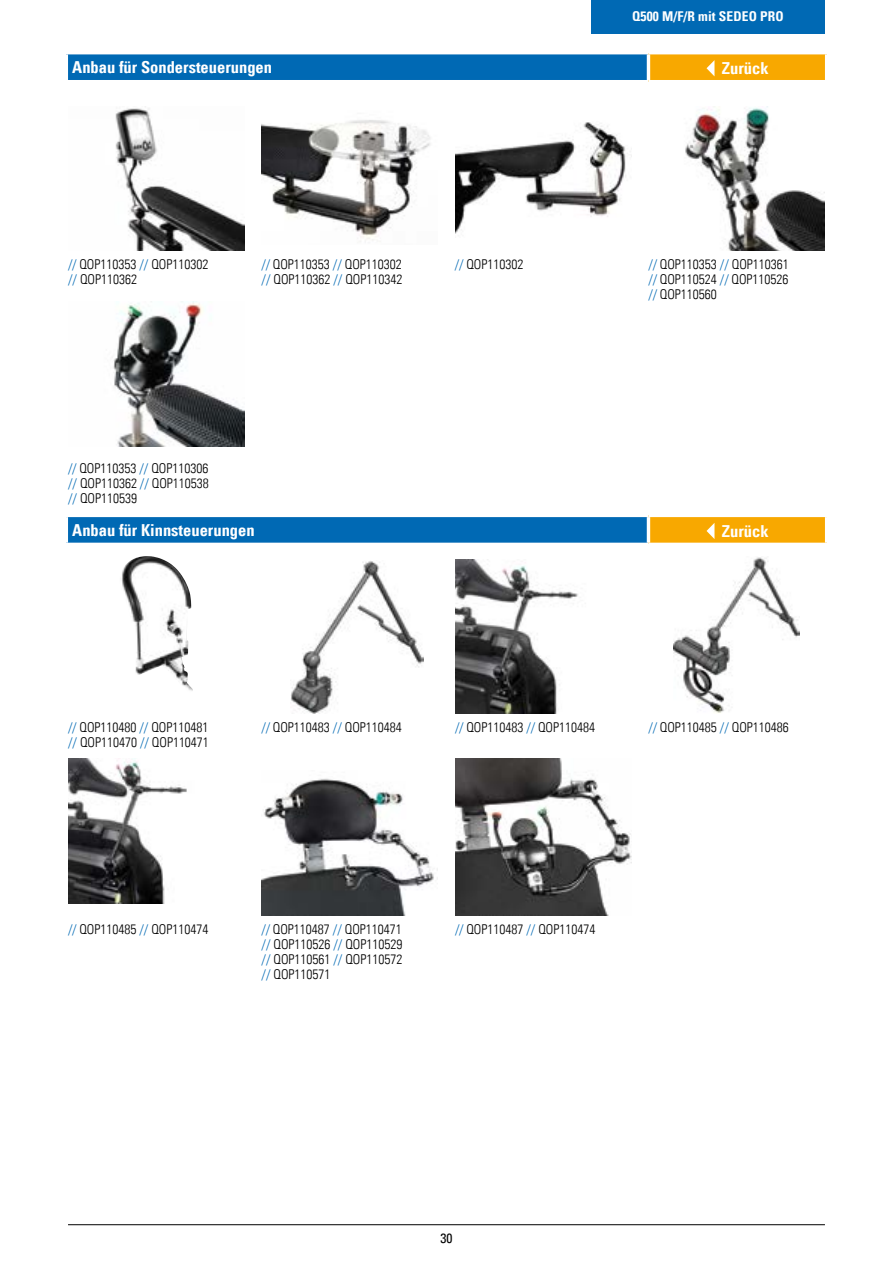
<style>
.page{position:relative;width:893px;height:1263px;background:#fff}
.page>*{position:absolute;margin:0;border:0;box-sizing:border-box;transform-origin:0 0}
.t1{font:16.5px "Univers Com 67 Bold Cond";color:#fff}
.t2{font:13.5px/15px "Univers Com 47 Light Cond";color:#000;text-align:justify}
.t3{font:13.5px "Univers Com 67 Bold Cond";letter-spacing:.01em;color:#fff}
.t4{font:condensed 13.5px "Univers Com 57";color:#000}
.s1{color:#0069b4}
</style>
<div class="page">
<img style="left:455px;top:560px;width:123px;height:153px">
<img style="left:68px;top:758px;width:119px;height:145px">
<img style="left:121px;top:556px;width:72px;height:135px">
<img style="left:291px;top:561px;width:132px;height:152px">
<img style="left:674px;top:557px;width:126px;height:156px">
<img style="left:261px;top:778px;width:177px;height:137px">
<img style="left:455px;top:759px;width:176px;height:156px">
<div style="left:66px;top:515px;width:582px;height:29px;background:#0069b4"></div>
<div style="left:648px;top:515px;width:179px;height:29px;background:#f8a800"></div>
<hr style="left:648px;top:514px;width:180px;height:3px;background:#fff">
<hr style="left:825px;top:517px;width:3px;height:26px;background:#fff">
<hr style="left:648px;top:543px;width:180px;height:3px;background:#fff">
<hr style="left:65px;top:514px;width:583px;height:3px;background:#fff">
<hr style="left:65px;top:517px;width:3px;height:26px;background:#fff">
<hr style="left:647px;top:517px;width:3px;height:26px;background:#fff">
<hr style="left:65px;top:543px;width:583px;height:3px;background:#fff">
<svg style="left:706px;top:523px;width:8px;height:16px"></svg>
<img style="left:115px;top:106px;width:129px;height:145px">
<img style="left:261px;top:120px;width:169px;height:122px">
<img style="left:685px;top:108px;width:139px;height:143px">
<img style="left:113px;top:301px;width:131px;height:145px">
<img style="left:455px;top:122px;width:171px;height:112px">
<div style="left:66px;top:53px;width:582px;height:29px;background:#0069b4"></div>
<div style="left:648px;top:53px;width:179px;height:29px;background:#f8a800"></div>
<hr style="left:648px;top:51px;width:180px;height:3px;background:#fff">
<hr style="left:825px;top:54px;width:3px;height:26px;background:#fff">
<hr style="left:648px;top:80px;width:180px;height:3px;background:#fff">
<hr style="left:65px;top:51px;width:583px;height:3px;background:#fff">
<hr style="left:65px;top:54px;width:3px;height:26px;background:#fff">
<hr style="left:647px;top:54px;width:3px;height:26px;background:#fff">
<hr style="left:65px;top:80px;width:583px;height:3px;background:#fff">
<svg style="left:706px;top:60px;width:8px;height:16px"></svg>
<div style="left:591px;top:0;width:234px;height:34px;background:#0069b4"></div>
<hr style="left:68px;top:1224px;width:757px;height:1px;background:#000">
<p class="t3" style="left:632px;top:8px;width:153px">Q500 M/F/R mit SEDEO PRO</p>
<p class="t1" style="left:72px;top:57px;width:201px">Anbau für Sondersteuerungen</p>
<p class="t1" style="left:722px;top:58px;width:48px">Zurück</p>
<p class="t2" style="left:68px;top:257px;width:142px"><span class="s1">//</span> QOP110353 <span class="s1">//</span> QOP110302 <span class="s1">//</span> QOP110362</p>
<p class="t2" style="left:648px;top:257px;width:142px"><span class="s1">//</span> QOP110353 <span class="s1">//</span> QOP110361 <span class="s1">//</span> QOP110524 <span class="s1">//</span> QOP110526 <span class="s1">//</span> QOP110560</p>
<p class="t2" style="left:261px;top:257px;width:142px"><span class="s1">//</span> QOP110353 <span class="s1">//</span> QOP110302 <span class="s1">//</span> QOP110362 <span class="s1">//</span> QOP110342</p>
<p class="t2" style="left:455px;top:257px;width:70px"><span class="s1">//</span> QOP110302</p>
<p class="t2" style="left:68px;top:461px;width:142px"><span class="s1">//</span> QOP110353 <span class="s1">//</span> QOP110306 <span class="s1">//</span> QOP110362 <span class="s1">//</span> QOP110538 <span class="s1">//</span> QOP110539</p>
<p class="t1" style="left:72px;top:520px;width:184px">Anbau für Kinnsteuerungen</p>
<p class="t1" style="left:722px;top:521px;width:48px">Zurück</p>
<p class="t2" style="left:68px;top:719px;width:142px"><span class="s1">//</span> QOP110480 <span class="s1">//</span> QOP110481 <span class="s1">//</span> QOP110470 <span class="s1">//</span> QOP110471</p>
<p class="t2" style="left:455px;top:719px;width:142px"><span class="s1">//</span> QOP110483 <span class="s1">//</span> QOP110484</p>
<p class="t2" style="left:648px;top:719px;width:142px"><span class="s1">//</span> QOP110485 <span class="s1">//</span> QOP110486</p>
<p class="t2" style="left:261px;top:719px;width:142px"><span class="s1">//</span> QOP110483 <span class="s1">//</span> QOP110484</p>
<p class="t2" style="left:68px;top:921px;width:142px"><span class="s1">//</span> QOP110485 <span class="s1">//</span> QOP110474</p>
<p class="t2" style="left:261px;top:922px;width:142px"><span class="s1">//</span> QOP110487 <span class="s1">//</span> QOP110471 <span class="s1">//</span> QOP110526 <span class="s1">//</span> QOP110529 <span class="s1">//</span> QOP110561 <span class="s1">//</span> QOP110572 <span class="s1">//</span> QOP110571</p>
<p class="t2" style="left:455px;top:921px;width:142px"><span class="s1">//</span> QOP110487 <span class="s1">//</span> QOP110474</p>
<p class="t4" style="left:440px;top:1229px;width:13px">30</p>
</div>
